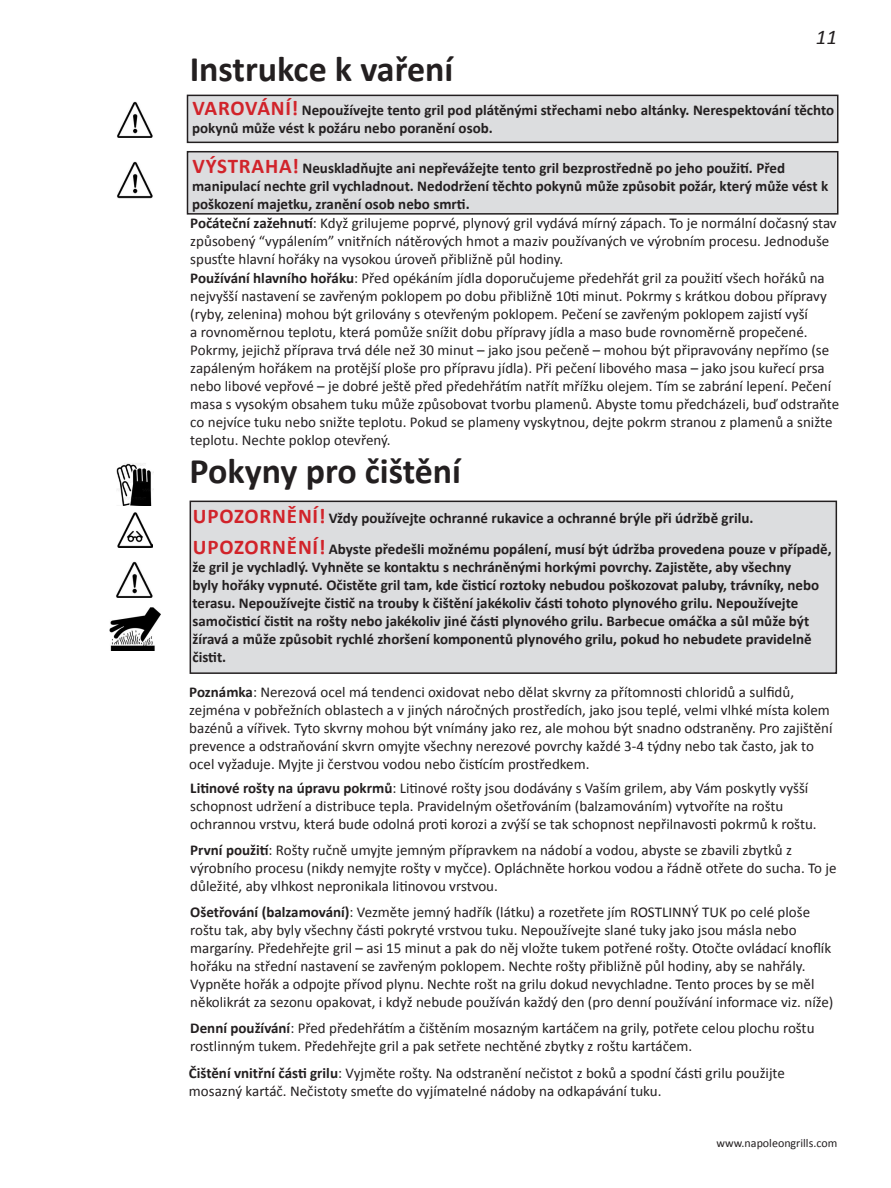
<style>
.page{position:relative;width:891px;height:1188px;background:#fff}
.page>*{position:absolute;margin:0;border:0;box-sizing:border-box;transform-origin:0 0}
.t1{font:700 36px "Calibri";color:#231f20}
.t2{font:700 21px "Calibri";letter-spacing:.035em;color:#d1232a}
.t3{font:italic 21px "Calibri";color:#231f20}
.t4{font:15px/18px "Calibri";color:#231f20}
.t5{font:700 15px/18px "Calibri";color:#231f20}
.t6{font:12px "Calibri";color:#231f20}
.s1{font-size:21px;color:#d1232a}
.s2{font-weight:700}
</style>
<div class="page">
<div style="left:188px;top:152px;width:650px;height:62px;background:#dcdddf"></div>
<div style="left:187px;top:151px;width:651px;height:64px;border:2px solid #231f20"></div>
<div style="left:188px;top:95px;width:650px;height:47px;background:#dcdddf"></div>
<div style="left:187px;top:95px;width:651px;height:48px;border:2px solid #231f20"></div>
<div style="left:190px;top:501px;width:646px;height:172px;background:#dcdddf"></div>
<div style="left:190px;top:501px;width:647px;height:173px;border:2px solid #231f20"></div>
<img style="left:110px;top:608px;width:50px;height:43px">
<img style="left:116px;top:561px;width:37px;height:37px">
<img style="left:117px;top:512px;width:36px;height:36px">
<img style="left:117px;top:463px;width:35px;height:43px">
<img style="left:117px;top:101px;width:36px;height:37px">
<img style="left:117px;top:161px;width:36px;height:37px">
<h2 class="t3" style="left:816px;top:22px;width:23px">11</h2>
<h1 class="t1" style="left:190px;top:46px;width:265px">Instrukce k vaření</h1>
<h2 class="t2" style="left:192px;top:95px;width:26px">Varování</h2>
<p class="t5" style="left:192px;top:101px;width:644px;text-indent:100px"><span class="s1">!</span> Nepoužívejte tento gril pod plátěnými střechami nebo altánky. Nerespektování těchto pokynů může vést k požáru nebo poranění osob.</p>
<h2 class="t2" style="left:192px;top:152px;width:49px">Výstraha</h2>
<p class="t5" style="left:192px;top:159px;width:638px;text-indent:100px"><span class="s1">!</span> Neuskladňujte ani nepřevážejte tento gril bezprostředně po jeho použití. Před manipulací nechte gril vychladnout. Nedodržení těchto pokynů může způsobit požár, který může vést k poškození majetku, zranění osob nebo smrti.</p>
<p class="t4" style="left:190px;top:214px;width:650px"><span class="s2">Počáteční zažehnutí</span>: Když grilujeme poprvé, plynový gril vydává mírný zápach. To je normální dočasný stav způsobený “vypálením” vnitřních nátěrových hmot a maziv používaných ve výrobním procesu. Jednoduše spusťte hlavní hořáky na vysokou úroveň přibližně půl hodiny.<br><span class="s2">Používání hlavního hořáku</span>: Před opékáním jídla doporučujeme předehřát gril za použití všech hořáků na nejvyšší nastavení se zavřeným poklopem po dobu přibližně 10ti minut. Pokrmy s krátkou dobou přípravy (ryby, zelenina) mohou být grilovány s otevřeným poklopem. Pečení se zavřeným poklopem zajistí vyší<br>a rovnoměrnou teplotu, která pomůže snížit dobu přípravy jídla a maso bude rovnoměrně propečené.<br>Pokrmy, jejichž příprava trvá déle než 30 minut – jako jsou pečeně – mohou být připravovány nepřímo (se zapáleným hořákem na protější ploše pro přípravu jídla). Při pečení libového masa – jako jsou kuřecí prsa nebo libové vepřové – je dobré ještě před předehřátím natřít mřížku olejem. Tím se zabrání lepení. Pečení masa s vysokým obsahem tuku může způsobovat tvorbu plamenů. Abyste tomu předcházeli, buď odstraňte co nejvíce tuku nebo snižte teplotu. Pokud se plameny vyskytnou, dejte pokrm stranou z plamenů a snižte teplotu. Nechte poklop otevřený.</p>
<h1 class="t1" style="left:190px;top:448px;width:273px">Pokyny pro čištění</h1>
<h2 class="t2" style="left:193px;top:502px;width:28px">Upozornění</h2>
<p class="t5" style="left:319px;top:509px;width:436px"><span class="s1">!</span> Vždy používejte ochranné rukavice a ochranné brýle při údržbě grilu.</p>
<h2 class="t2" style="left:193px;top:534px;width:28px">Upozornění</h2>
<p class="t5" style="left:192px;top:540px;width:641px;text-indent:126px"><span class="s1">!</span> Abyste předešli možnému popálení, musí být údržba provedena pouze v případě, že gril je vychladlý. Vyhněte se kontaktu s nechráněnými horkými povrchy. Zajistěte, aby všechny<br>byly hořáky vypnuté. Očistěte gril tam, kde čisticí roztoky nebudou poškozovat paluby, trávníky, nebo terasu. Nepoužívejte čistič na trouby k čištění jakékoliv části tohoto plynového grilu. Nepoužívejte samočisticí čistit na rošty nebo jakékoliv jiné části plynového grilu. Barbecue omáčka a sůl může být žíravá a může způsobit rychlé zhoršení komponentů plynového grilu, pokud ho nebudete pravidelně čistit.</p>
<p class="t4" style="left:189px;top:683px;width:645px"><span class="s2">Poznámka</span>: Nerezová ocel má tendenci oxidovat nebo dělat skvrny za přítomnosti chloridů a sulfidů, zejména v pobřežních oblastech a v jiných náročných prostředích, jako jsou teplé, velmi vlhké místa kolem bazénů a vířivek. Tyto skvrny mohou být vnímány jako rez, ale mohou být snadno odstraněny. Pro zajištění prevence a odstraňování skvrn omyjte všechny nerezové povrchy každé 3-4 týdny nebo tak často, jak to ocel vyžaduje. Myjte ji čerstvou vodou nebo čistícím prostředkem.</p>
<p class="t4" style="left:190px;top:779px;width:628px"><span class="s2">Litinové rošty na úpravu pokrmů</span>: Litinové rošty jsou dodávány s Vaším grilem, aby Vám poskytly vyšší schopnost udržení a distribuce tepla. Pravidelným ošetřováním (balzamováním) vytvoříte na roštu ochrannou vrstvu, která bude odolná proti korozi a zvýší se tak schopnost nepřilnavosti pokrmů k roštu.</p>
<p class="t4" style="left:190px;top:841px;width:648px"><span class="s2">První použití</span>: Rošty ručně umyjte jemným přípravkem na nádobí a vodou, abyste se zbavili zbytků z výrobního procesu (nikdy nemyjte rošty v myčce). Opláchněte horkou vodou a řádně otřete do sucha. To je důležité, aby vlhkost nepronikala litinovou vrstvou.</p>
<p class="t4" style="left:190px;top:903px;width:645px"><span class="s2">Ošetřování (balzamování)</span>: Vezměte jemný hadřík (látku) a rozetřete jím ROSTLINNÝ TUK po celé ploše roštu tak, aby byly všechny části pokryté vrstvou tuku. Nepoužívejte slané tuky jako jsou másla nebo margaríny. Předehřejte gril – asi 15 minut a pak do něj vložte tukem potřené rošty. Otočte ovládací knoflík hořáku na střední nastavení se zavřeným poklopem. Nechte rošty přibližně půl hodiny, aby se nahřály.<br>Vypněte hořák a odpojte přívod plynu. Nechte rošt na grilu dokud nevychladne. Tento proces by se měl několikrát za sezonu opakovat, i když nebude používán každý den (pro denní používání informace viz. níže)</p>
<p class="t4" style="left:190px;top:1019px;width:626px"><span class="s2">Denní používání</span>: Před předehřátím a čištěním mosazným kartáčem na grily, potřete celou plochu roštu rostlinným tukem. Předehřejte gril a pak setřete nechtěné zbytky z roštu kartáčem.</p>
<p class="t4" style="left:189px;top:1064px;width:598px"><span class="s2">Čištění vnitřní části grilu</span>: Vyjměte rošty. Na odstranění nečistot z boků a spodní části grilu použijte mosazný kartáč. Nečistoty smeťte do vyjímatelné nádoby na odkapávání tuku.</p>
<p class="t6" style="left:717px;top:1136px;width:122px">www.napoleongrills.com</p>
</div>
